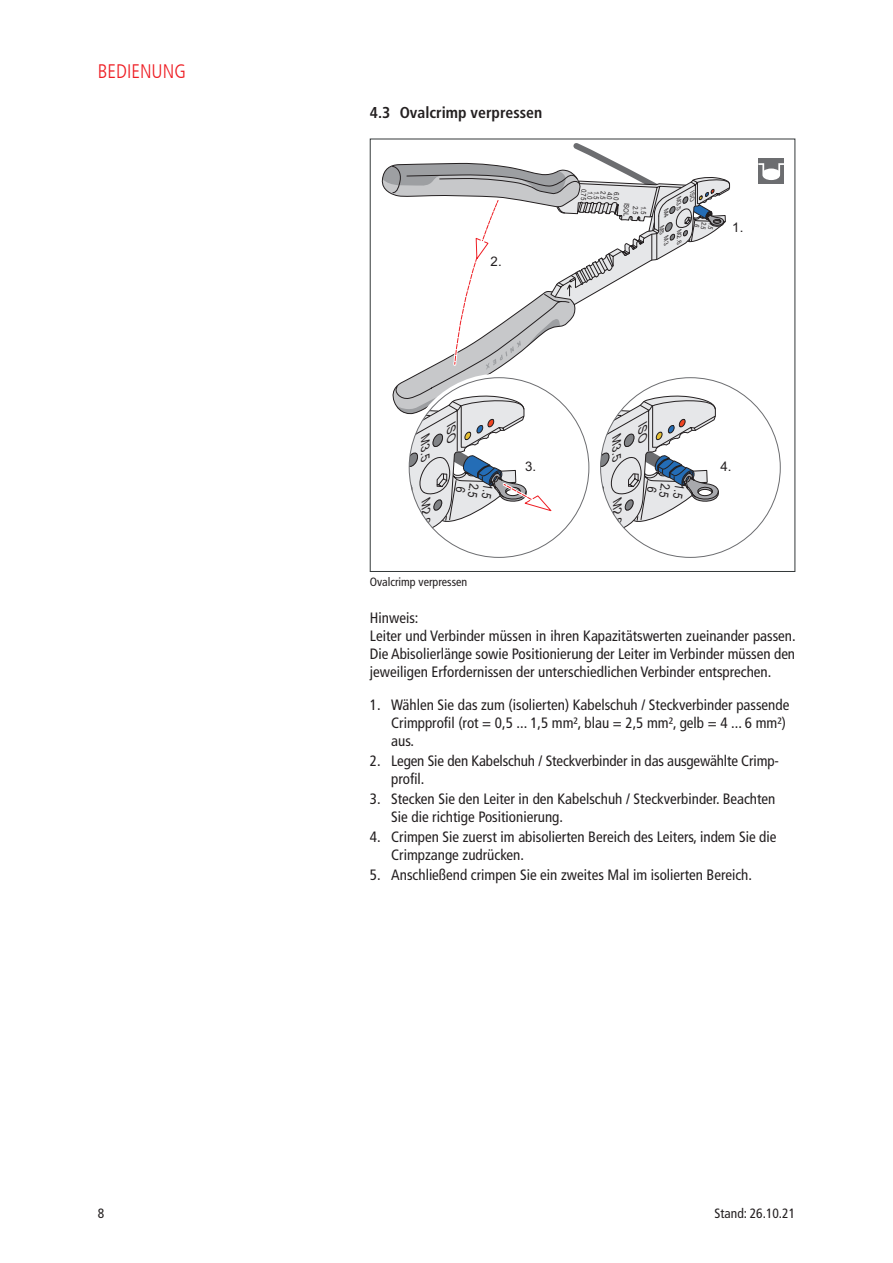
<style>
.page{position:relative;width:893px;height:1263px;background:#fff}
.page>*{position:absolute;margin:0;border:0;box-sizing:border-box;transform-origin:0 0}
.t1{font:300 condensed 19.5px "Frutiger LT Com";color:#ee1d23}
.t2{font:700 condensed 15.75px "Frutiger LT Com";color:#231f20}
.t3{font:condensed 15px/18px "Frutiger LT Com";color:#231f20}
.t4{font:condensed 13.5px "Frutiger LT Com";color:#231f20}
.t5{font:13.2px "Arial";color:#231f20}
.t6{font:italic 12px/26px "Arial";color:#231f20}
.t7{font:condensed 12px "Frutiger LT Com";color:#231f20}
.t8{font:7.05px/6.6px "Arial";color:#231f20;text-align:justify;scale:.83 1}
.t9{font:italic 6.15px/13.4px "Arial";color:#231f20}
</style>
<div class="page">
<div style="left:758px;top:158px;width:26px;height:26px;background:#6c6d70"></div>
<svg style="left:758px;top:163px;width:26px;height:17px"></svg>
<svg style="left:381px;top:143px;width:349px;height:414px"></svg>
<h1 class="t1" style="left:98px;top:60px;width:90px">BEDIENUNG</h1>
<p class="t2" style="left:370px;top:103px;width:174px">4.3 Ovalcrimp verpressen</p>
<p class="t5" style="left:491px;top:252px;width:13px">2.</p>
<p class="t8" style="left:594px;top:189px;width:15px;rotate:94deg">1.0<br>0.75</p>
<p class="t9" style="left:699px;top:198px;width:20px;text-indent:-6px;rotate:90deg">IS<br>M3.5</p>
<p class="t8" style="left:620px;top:192px;width:12px;rotate:94deg">6.0<br>4.0<br>2.5<br>1.5</p>
<p class="t9" style="left:699px;top:198px;width:11px;rotate:90deg">O</p>
<p class="t8" style="left:630px;top:203px;width:18px;rotate:94deg">ISOL</p>
<p class="t9" style="left:673px;top:210px;width:15px;rotate:90deg">M4</p>
<p class="t9" style="left:686px;top:231px;width:21px;text-align:right;rotate:90deg">M2.6<br>M3</p>
<p class="t9" style="left:669px;top:227px;width:15px;rotate:90deg">M5</p>
<p class="t5" style="left:732px;top:219px;width:13px">1.</p>
<p class="t6" style="left:464px;top:437px;width:38px;text-indent:-12px;rotate:90deg">IS<br>M3.5</p>
<p class="t6" style="left:464px;top:436px;width:20px;rotate:90deg">O</p>
<p class="t6" style="left:656px;top:437px;width:38px;text-indent:-12px;rotate:90deg">IS<br>M3.5</p>
<p class="t6" style="left:656px;top:436px;width:20px;rotate:90deg">O</p>
<p class="t5" style="left:525px;top:457px;width:13px">3.</p>
<p class="t5" style="left:720px;top:457px;width:13px">4.</p>
<p class="t6" style="left:439px;top:501px;width:38px;rotate:90deg">M2.6</p>
<p class="t6" style="left:630px;top:501px;width:38px;rotate:90deg">M2.6</p>
<p class="t7" style="left:370px;top:575px;width:99px">Ovalcrimp verpressen</p>
<p class="t3" style="left:370px;top:608px;width:427px">Hinweis:<br>Leiter und Verbinder müssen in ihren Kapazitätswerten zueinander passen.<br>Die Abisolierlänge sowie Positionierung der Leiter im Verbinder müssen den jeweiligen Erfordernissen der unterschiedlichen Verbinder entsprechen.</p>
<p class="t3" style="left:391px;top:695px;width:400px;text-indent:-21px">1. Wählen Sie das zum (isolierten) Kabelschuh / Steckverbinder passende<br>Crimpprofil (rot = 0,5 ... 1,5 mm², blau = 2,5 mm², gelb = 4 ... 6 mm²) aus.</p>
<p class="t3" style="left:391px;top:751px;width:388px;text-indent:-21px">2. Legen Sie den Kabelschuh / Steckverbinder in das ausgewählte Crimp&shy;profil.</p>
<p class="t3" style="left:391px;top:790px;width:386px;text-indent:-21px">3. Stecken Sie den Leiter in den Kabelschuh / Steckverbinder. Beachten<br>Sie die richtige Positionierung.</p>
<p class="t3" style="left:391px;top:828px;width:387px;text-indent:-21px">4. Crimpen Sie zuerst im abisolierten Bereich des Leiters, indem Sie die<br>Crimpzange zudrücken.</p>
<p class="t3" style="left:370px;top:866px;width:384px">5. Anschließend crimpen Sie ein zweites Mal im isolierten Bereich.</p>
<p class="t4" style="left:98px;top:1205px;width:8px">8</p>
<p class="t4" style="left:715px;top:1205px;width:82px">Stand: 26.10.21</p>
</div>
